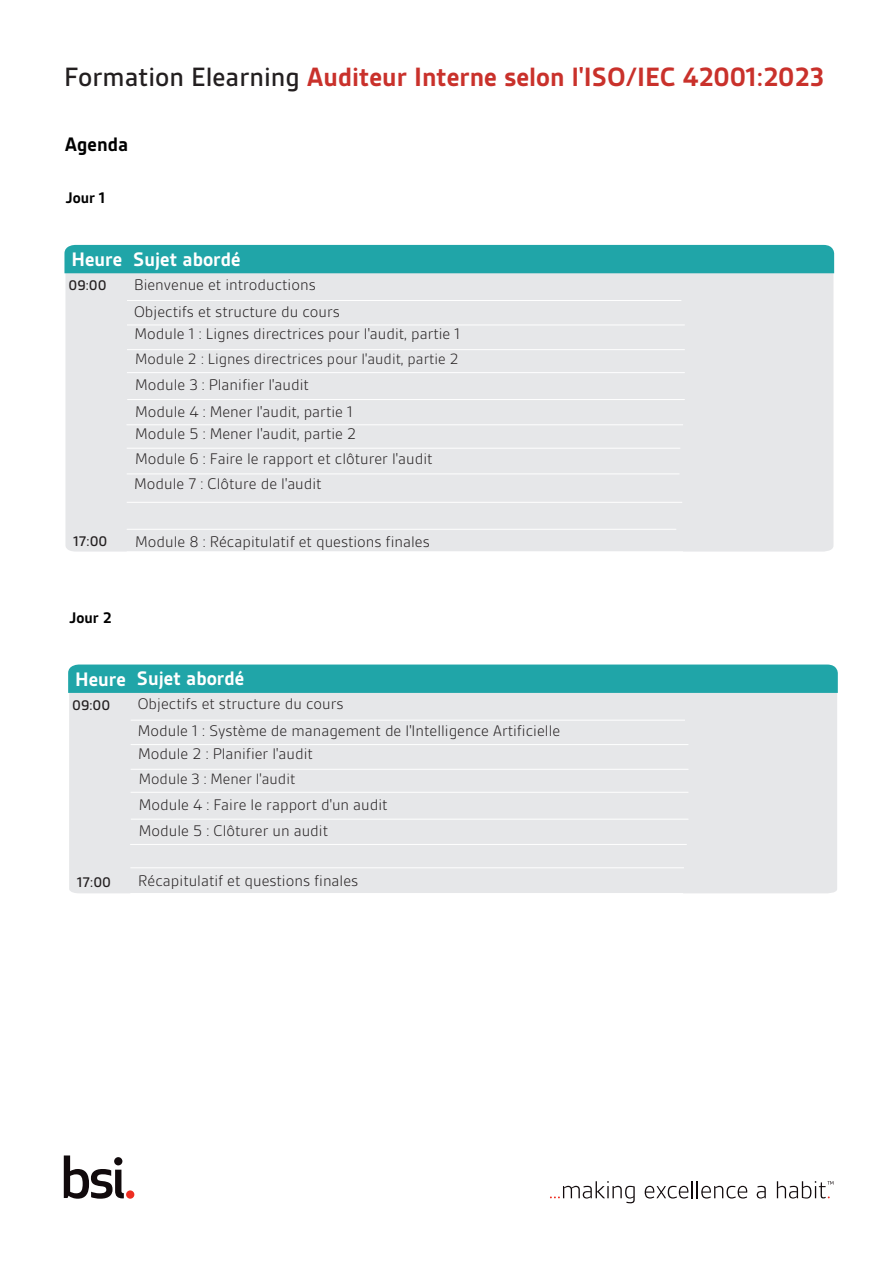
<style>
.page{position:relative;width:893px;height:1263px;background:#fff}
.page>*{position:absolute;margin:0;border:0;box-sizing:border-box;transform-origin:0 0}
.t1{font:700 28.5px "BSI Gesta";color:#c9312b}
.t2{font:700 21px "BSI Gesta";color:#fff}
.t3{font:700 21px "BSI Gesta";color:#000}
.t4{font:300 16.5px/27.2px "BSI Gesta";color:#231f20}
.t5{font:700 16.5px "BSI Gesta";color:#000}
.t6{font:300 16.05px "BSI Gesta";color:#231f20}
.t7{font:500 15px "BSI Gesta";color:#231f20}
.s1{font-weight:500;color:#231f20}
</style>
<div class="page">
<svg style="left:550px;top:1181px;width:85px;height:22px"></svg>
<svg style="left:645px;top:1181px;width:102px;height:17px"></svg>
<svg style="left:757px;top:1186px;width:9px;height:12px"></svg>
<svg style="left:777px;top:1181px;width:56px;height:17px"></svg>
<svg style="left:64px;top:1155px;width:60px;height:44px"></svg>
<div style="left:126px;top:1190px;width:8px;height:9px;background:#ee2e22;border-radius:50%"></div>
<div style="left:65px;top:273px;width:768px;height:279px;background:#e6e7e9"></div>
<div style="left:64px;top:245px;width:770px;height:28px;background:#20a5a8"></div>
<hr style="left:127px;top:300px;width:554px;height:1px;background:#fff">
<hr style="left:127px;top:325px;width:558px;height:1px;background:#fff">
<hr style="left:127px;top:349px;width:558px;height:1px;background:#fff">
<hr style="left:127px;top:399px;width:558px;height:1px;background:#fff">
<hr style="left:127px;top:372px;width:558px;height:1px;background:#fff">
<hr style="left:126px;top:424px;width:557px;height:1px;background:#fff">
<hr style="left:127px;top:473px;width:552px;height:1px;background:#fff">
<hr style="left:127px;top:448px;width:553px;height:1px;background:#fff">
<hr style="left:127px;top:502px;width:555px;height:1px;background:#fff">
<hr style="left:127px;top:529px;width:549px;height:1px;background:#fff">
<div style="left:69px;top:693px;width:768px;height:200px;background:#e6e7e9"></div>
<svg style="left:68px;top:664px;width:770px;height:29px;background:#25a7aa"></svg>
<hr style="left:131px;top:720px;width:554px;height:1px;background:#fff">
<hr style="left:131px;top:744px;width:557px;height:1px;background:#fff">
<hr style="left:131px;top:769px;width:557px;height:1px;background:#fff">
<hr style="left:131px;top:819px;width:557px;height:1px;background:#fff">
<hr style="left:131px;top:792px;width:557px;height:1px;background:#fff">
<hr style="left:130px;top:844px;width:557px;height:1px;background:#fff">
<hr style="left:130px;top:867px;width:554px;height:1px;background:#fff">
<h1 class="t1" style="left:64px;top:62px;width:761px"><span class="s1">Formation Elearning</span> Auditeur Interne selon l'ISO/IEC 42001:2023</h1>
<p class="t3" style="left:65px;top:133px;width:65px">Agenda</p>
<p class="t5" style="left:65px;top:189px;width:42px">Jour 1</p>
<p class="t2" style="left:71px;top:248px;width:171px">Heure Sujet abordé</p>
<p class="t7" style="left:69px;top:277px;width:40px">09:00</p>
<p class="t4" style="left:134px;top:271px;width:207px">Bienvenue et introductions<br>Objectifs et structure du cours</p>
<p class="t4" style="left:134px;top:321px;width:327px">Module 1 : Lignes directrices pour l'audit, partie 1</p>
<p class="t6" style="left:135px;top:351px;width:325px">Module 2 : Lignes directrices pour l'audit, partie 2</p>
<p class="t4" style="left:135px;top:371px;width:219px;line-height:26.5px">Module 3 : Planifier l'audit<br>Module 4 : Mener l'audit, partie 1</p>
<p class="t4" style="left:134px;top:421px;width:300px;line-height:25.3px">Module 5 : Mener l'audit, partie 2<br>Module 6 : Faire le rapport et clôturer l'audit<br>Module 7 : Clôture de l'audit</p>
<p class="t7" style="left:73px;top:533px;width:35px">17:00</p>
<p class="t4" style="left:135px;top:528px;width:296px">Module 8 : Récapitulatif et questions finales</p>
<p class="t5" style="left:69px;top:609px;width:44px">Jour 2</p>
<p class="t2" style="left:75px;top:668px;width:171px">Heure Sujet abordé</p>
<p class="t7" style="left:72px;top:697px;width:40px">09:00</p>
<p class="t4" style="left:138px;top:690px;width:424px">Objectifs et structure du cours<br>Module 1 : Système de management de l'Intelligence Artificielle</p>
<p class="t4" style="left:138px;top:740px;width:176px">Module 2 : Planifier l'audit</p>
<p class="t6" style="left:139px;top:770px;width:158px">Module 3 : Mener l'audit</p>
<p class="t4" style="left:139px;top:791px;width:250px;line-height:26.5px">Module 4 : Faire le rapport d'un audit<br>Module 5 : Clôturer un audit</p>
<p class="t7" style="left:77px;top:874px;width:35px">17:00</p>
<p class="t4" style="left:138px;top:867px;width:222px">Récapitulatif et questions finales</p>
</div>
